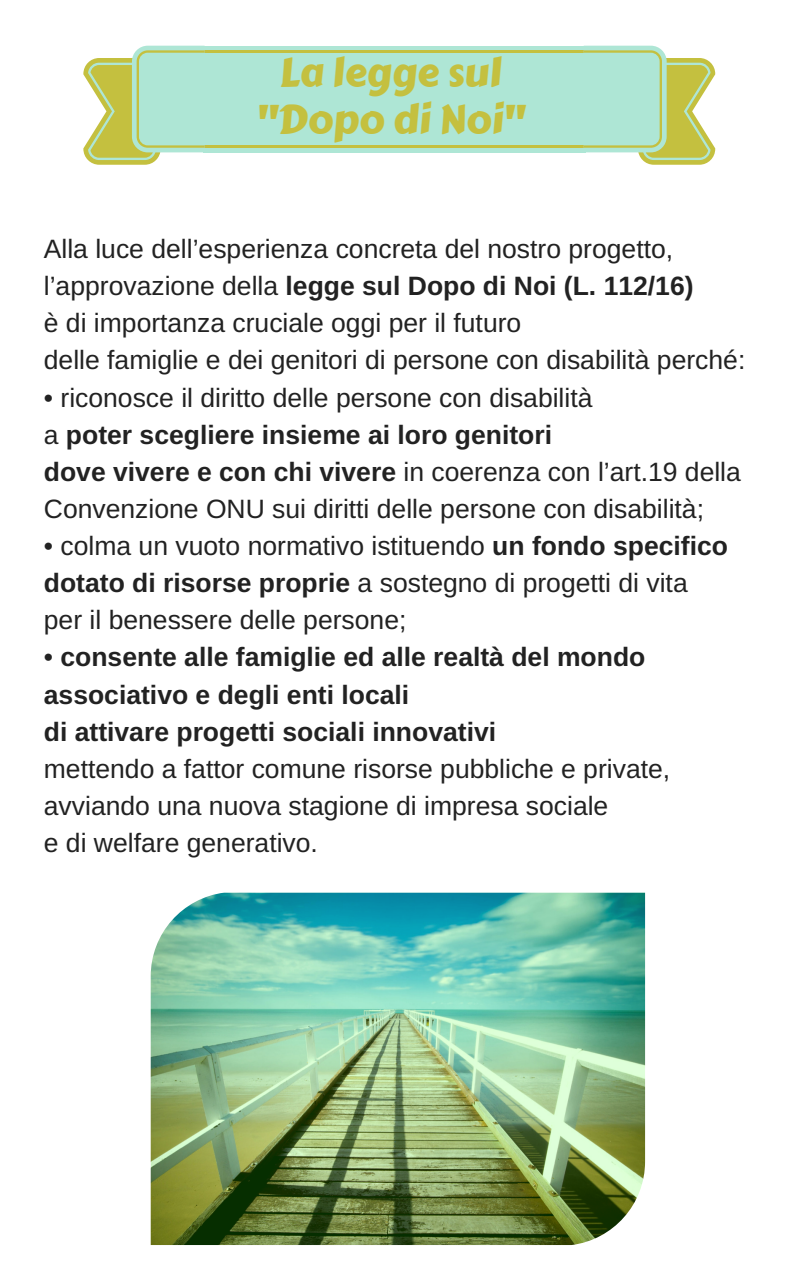
<style>
.page{position:relative;width:793px;height:1266px;background:#fff}
.page>*{position:absolute;margin:0;border:0;box-sizing:border-box;transform-origin:0 0}
.t1{font:39.75px/47.2px "Carter One";color:#c4c03f;text-align:center}
.t2{font:26.55px/37.1px "Arimo";color:#222}
.t3{font:700 26.55px/37.1px "Arimo";color:#222}
.s1{font-weight:700}
.s2{font-weight:400}
</style>
<div class="page">
<div style="left:203px;top:46px;width:382px;height:106px;background:#aee6d5"></div>
<hr style="left:203px;top:145px;width:382px;height:3px;background:#c4c03f">
<hr style="left:203px;top:50px;width:382px;height:3px;background:#c4c03f">
<svg style="left:83px;top:46px;width:122px;height:119px"></svg>
<svg style="left:584px;top:46px;width:131px;height:119px;background:#c0deae"></svg>
<img style="left:151px;top:892px;width:494px;height:353px">
<h1 class="t1" style="left:256px;top:49px;width:270px">La legge sul "Dopo di Noi"</h1>
<p class="t2" style="left:44px;top:230px;width:703px">Alla luce dell’esperienza concreta del nostro progetto, l’approvazione della <span class="s1">legge sul Dopo di Noi (L. 112/16)<br></span>è di importanza cruciale oggi per il futuro<br>delle famiglie e dei genitori di persone con disabilità perché:</p>
<p class="t2" style="left:44px;top:379px;width:698px">• riconosce il diritto delle persone con disabilità<br>a <span class="s1">poter scegliere insieme ai loro genitori<br>dove vivere e con chi vivere</span> in coerenza con l’art.19 della Convenzione ONU sui diritti delle persone con disabilità;</p>
<p class="t2" style="left:44px;top:527px;width:685px">• colma un vuoto normativo istituendo <span class="s1">un fondo specifico dotato di risorse proprie</span> a sostegno di progetti di vita per il benessere delle persone;</p>
<p class="t3" style="left:44px;top:638px;width:603px"><span class="s2">•</span> consente alle famiglie ed alle realtà del mondo associativo e degli enti locali<br>di attivare progetti sociali innovativi</p>
<p class="t2" style="left:44px;top:750px;width:628px">mettendo a fattor comune risorse pubbliche e private, avviando una nuova stagione di impresa sociale<br>e di welfare generativo.</p>
</div>
